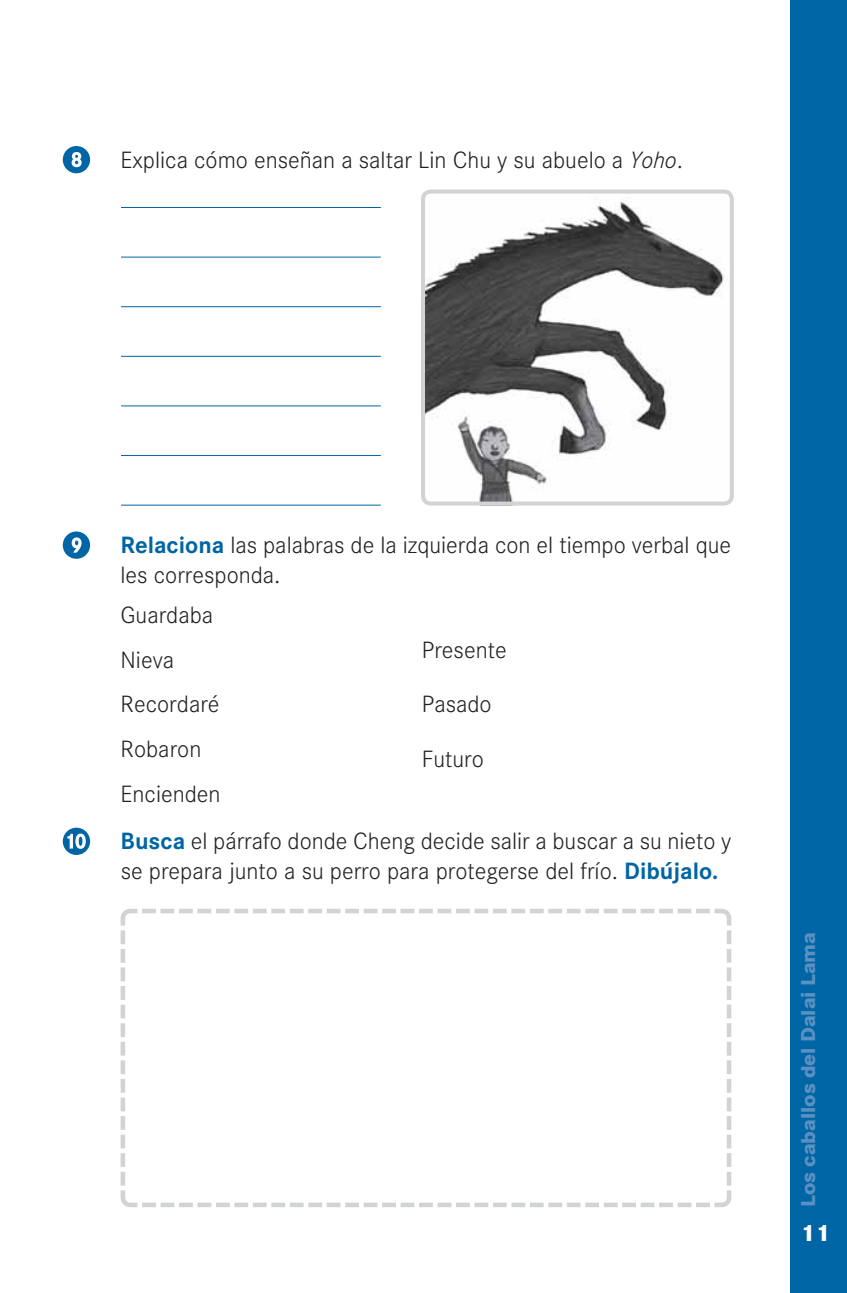
<style>
.page{position:relative;width:847px;height:1293px;background:#fff}
.page>*{position:absolute;margin:0;border:0;box-sizing:border-box;transform-origin:0 0}
.t1{font:300 24.5px/44.6px "Corporate S";color:#231f20}
.t2{font:800 24.5px "Corporate S";color:#fff}
.t3{font:800 21px "Corporate S";color:#5a90c2}
.s1{font-style:italic}
.s2{font-weight:700;color:#0065a4}
</style>
<div class="page">
<div style="left:790px;top:0;width:56px;height:1293px;background:#0065a4"></div>
<svg style="left:63px;top:146px;width:27px;height:27px"></svg>
<hr style="left:121px;top:207px;width:260px;height:1px;background:#0065a4">
<hr style="left:121px;top:257px;width:260px;height:1px;background:#0065a4">
<hr style="left:121px;top:306px;width:260px;height:1px;background:#0065a4">
<hr style="left:121px;top:356px;width:260px;height:1px;background:#0065a4">
<hr style="left:121px;top:405px;width:260px;height:1px;background:#0065a4">
<hr style="left:121px;top:455px;width:260px;height:1px;background:#0065a4">
<hr style="left:121px;top:505px;width:260px;height:1px;background:#0065a4">
<img style="left:421px;top:190px;width:312px;height:315px;border-radius:10px">
<div style="left:421px;top:190px;width:312px;height:315px;border:4px solid #d1d3d4;border-radius:8px"></div>
<svg style="left:63px;top:531px;width:27px;height:28px"></svg>
<svg style="left:63px;top:827px;width:27px;height:28px"></svg>
<svg style="left:120px;top:908px;width:612px;height:299px"></svg>
<p class="t1" style="left:120px;top:139px;width:563px">Explica cómo enseñan a saltar Lin Chu y su abuelo a <span class="s1">Yoho</span>.</p>
<p class="t1" style="left:120px;top:532px;width:612px;line-height:29.8px"><span class="s2">Relaciona</span> las palabras de la izquierda con el tiempo verbal que les corresponda.</p>
<p class="t1" style="left:120px;top:595px;width:102px">Guardaba<br>Nieva<br>Recordaré<br>Robaron<br>Encienden</p>
<p class="t1" style="left:421px;top:630px;width:86px">Presente</p>
<p class="t1" style="left:421px;top:684px;width:71px">Pasado</p>
<p class="t1" style="left:421px;top:739px;width:64px">Futuro</p>
<p class="t1" style="left:120px;top:828px;width:612px;line-height:29.8px"><span class="s2">Busca</span> el párrafo donde Cheng decide salir a buscar a su nieto y se prepara junto a su perro para protegerse del frío. <span class="s2">Dibújalo.</span></p>
<p class="t3" style="left:800px;top:1207px;width:277px;rotate:-90deg">Los caballos del Dalai Lama</p>
<p class="t2" style="left:800px;top:1223px;width:32px">11</p>
</div>
